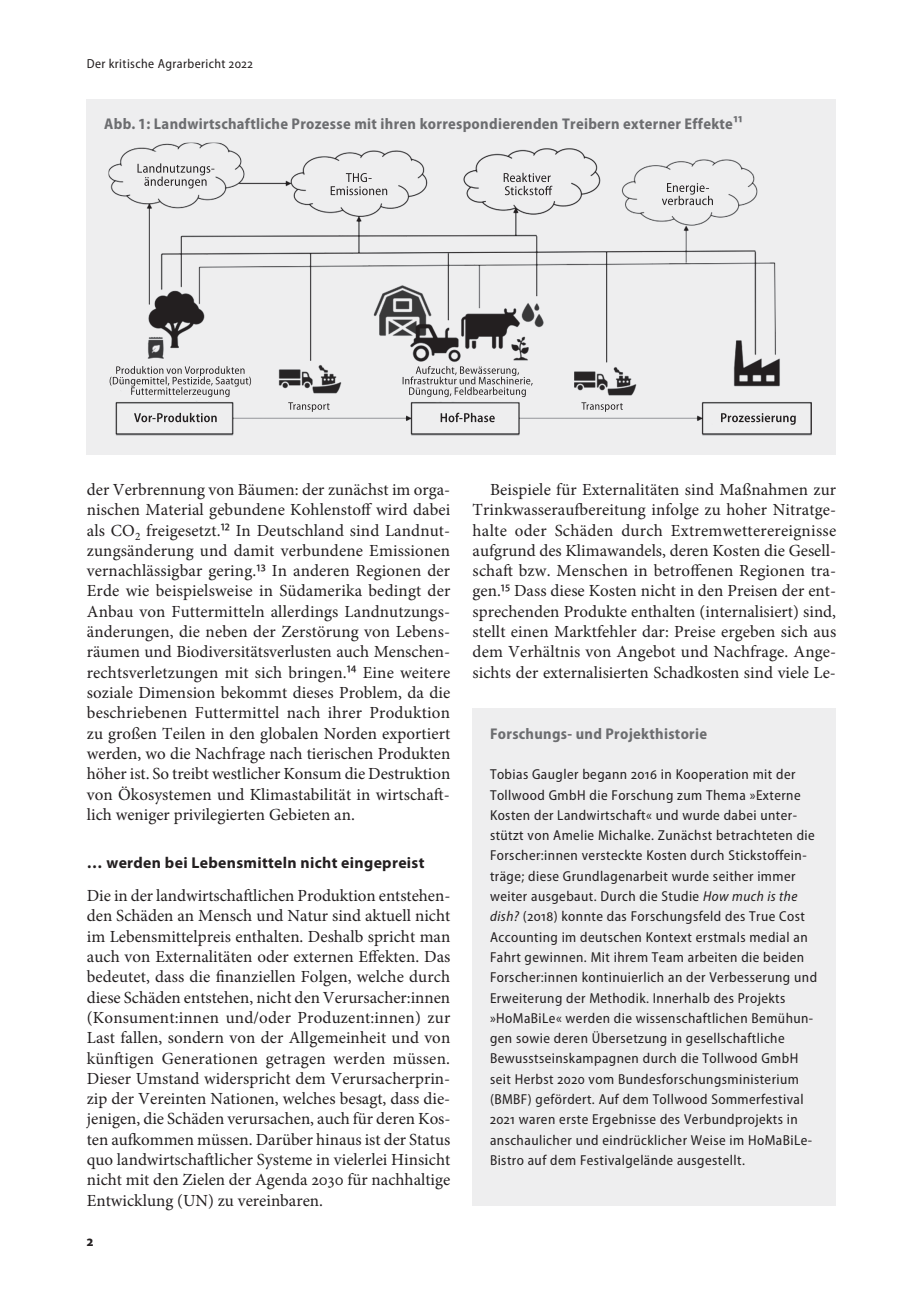
<style>
.page{position:relative;width:918px;height:1315px;background:#fff}
.page>*{position:absolute;margin:0;border:0;box-sizing:border-box;transform-origin:0 0}
.t1{font:16.97px/20.3px "Minion Pro";color:#231f20;text-align:justify}
.t2{font:700 15.75px "Myriad Pro";letter-spacing:.02em;color:#231f20}
.t3{font:700 semi-condensed 15.58px "Myriad Pro";letter-spacing:.02em;color:#6c6d70}
.t4{font:700 semi-condensed 14.88px "Myriad Pro";color:#231f20}
.t5{font:semi-condensed 14.35px/20.3px "Myriad Pro";letter-spacing:.03em;color:#231f20}
.t6{font:semi-condensed 13.12px "Myriad Pro";letter-spacing:.03em;color:#231f20}
.s1{font-family:"Myriad Pro";font-stretch:semi-condensed;font-size:17.5px}
.s2{font-style:italic}
</style>
<div class="page">
<div style="left:87px;top:99px;width:749px;height:355px;background:#eeeeef"></div>
<img style="left:108px;top:143px;width:704px;height:293px">
<img style="left:134px;top:413px;width:83px;height:9px">
<img style="left:116px;top:366px;width:128px;height:10px">
<img style="left:110px;top:376px;width:141px;height:10px">
<img style="left:131px;top:387px;width:99px;height:10px">
<img style="left:416px;top:366px;width:103px;height:10px">
<img style="left:403px;top:376px;width:130px;height:10px">
<img style="left:409px;top:387px;width:117px;height:10px">
<img style="left:288px;top:402px;width:42px;height:10px">
<img style="left:581px;top:402px;width:42px;height:10px">
<img style="left:137px;top:163px;width:77px;height:12px">
<img style="left:144px;top:176px;width:63px;height:12px">
<img style="left:346px;top:173px;width:26px;height:9px">
<img style="left:331px;top:186px;width:56px;height:9px">
<img style="left:504px;top:173px;width:47px;height:9px">
<img style="left:505px;top:186px;width:47px;height:9px">
<img style="left:667px;top:183px;width:42px;height:12px">
<img style="left:662px;top:196px;width:51px;height:9px">
<img style="left:441px;top:413px;width:54px;height:9px">
<img style="left:721px;top:413px;width:75px;height:12px">
<div style="left:473px;top:708px;width:363px;height:497px;background:#eeeeef"></div>
<p class="t6" style="left:87px;top:57px;width:167px">Der kritische Agrarbericht 2022</p>
<p class="t3" style="left:104px;top:115px;width:640px">Abb. 1: Landwirtschaftliche Prozesse mit ihren korrespondierenden Treibern externer Effekte11</p>
<p class="t1" style="left:87px;top:479px;width:365px">der Verbrennung von Bäumen: der zunächst im orga&shy;nischen Material gebundene Kohlenstoff wird dabei als CO<sub>2</sub> freigesetzt.<span class="s1">12</span> In Deutschland sind Landnut&shy;zungsänderung und damit verbundene Emissionen vernachlässigbar gering.<span class="s1">13</span> In anderen Regionen der Erde wie beispielsweise in Südamerika bedingt der Anbau von Futtermitteln allerdings Landnutzungs&shy;änderungen, die neben der Zerstörung von Lebens&shy;räumen und Biodiversitätsverlusten auch Menschen&shy;rechtsverletzungen mit sich bringen.<span class="s1">14</span> Eine weitere soziale Dimension bekommt dieses Problem, da die beschriebenen Futtermittel nach ihrer Produktion zu großen Teilen in den globalen Norden exportiert werden, wo die Nachfrage nach tierischen Produkten höher ist. So treibt westlicher Konsum die Destruktion von Ökosystemen und Klimastabilität in wirtschaft&shy;lich weniger privilegierten Gebieten an.</p>
<p class="t2" style="left:87px;top:854px;width:339px">… werden bei Lebensmitteln nicht eingepreist</p>
<p class="t1" style="left:87px;top:885px;width:365px">Die in der landwirtschaftlichen Produktion entstehen&shy;den Schäden an Mensch und Natur sind aktuell nicht im Lebensmittelpreis enthalten. Deshalb spricht man auch von Externalitäten oder externen Effekten. Das bedeutet, dass die finanziellen Folgen, welche durch diese Schäden entstehen, nicht den Verursacher:innen (Konsument:innen und/oder Produzent:innen) zur Last fallen, sondern von der Allgemeinheit und von künftigen Generationen getragen werden müssen.<br>Dieser Umstand widerspricht dem Verursacherprin&shy;zip der Vereinten Nationen, welches besagt, dass die&shy;jenigen, die Schäden verursachen, auch für deren Kos&shy;ten aufkommen müssen. Darüber hinaus ist der Status quo landwirtschaftlicher Systeme in vielerlei Hinsicht nicht mit den Zielen der Agenda 2030 für nachhaltige Entwicklung (UN) zu vereinbaren.</p>
<p class="t4" style="left:87px;top:1233px;width:8px">2</p>
<p class="t1" style="left:472px;top:479px;width:365px;text-indent:17px">Beispiele für Externalitäten sind Maßnahmen zur Trinkwasseraufbereitung infolge zu hoher Nitratge&shy;halte oder Schäden durch Extremwetterereignisse aufgrund des Klimawandels, deren Kosten die Gesell&shy;schaft bzw. Menschen in betroffenen Regionen tra&shy;gen.<span class="s1">15</span> Dass diese Kosten nicht in den Preisen der ent&shy;sprechenden Produkte enthalten (internalisiert) sind, stellt einen Marktfehler dar: Preise ergeben sich aus dem Verhältnis von Angebot und Nachfrage. Ange&shy;sichts der externalisierten Schadkosten sind viele Le-</p>
<p class="t3" style="left:490px;top:724px;width:219px">Forschungs- und Projekthistorie</p>
<p class="t5" style="left:490px;top:764px;width:328px">Tobias Gaugler begann 2016 in Kooperation mit der Tollwood GmbH die Forschung zum Thema »Externe Kosten der Landwirtschaft« und wurde dabei unter&shy;stützt von Amelie Michalke. Zunächst betrachteten die Forscher:innen versteckte Kosten durch Stickstoffein&shy;träge; diese Grundlagenarbeit wurde seither immer weiter ausgebaut. Durch die Studie <span class="s2">How much is the dish?</span> (2018) konnte das Forschungsfeld des True Cost Accounting im deutschen Kontext erstmals medial an Fahrt gewinnen. Mit ihrem Team arbeiten die beiden Forscher:innen kontinuierlich an der Verbesserung und Erweiterung der Methodik. Innerhalb des Projekts »HoMaBiLe« werden die wissenschaftlichen Bemühun&shy;gen sowie deren Übersetzung in gesellschaftliche Bewusstseinskam pagnen durch die Tollwood GmbH seit Herbst 2020 vom Bundesforschungsministerium (BMBF) gefördert. Auf dem Tollwood Sommerfes tival 2021 waren erste Ergebnisse des Verbundprojekts in anschaulicher und eindrücklicher Weise im HoMaBiLe-Bistro auf dem Festivalgelände ausgestellt.</p>
</div>
